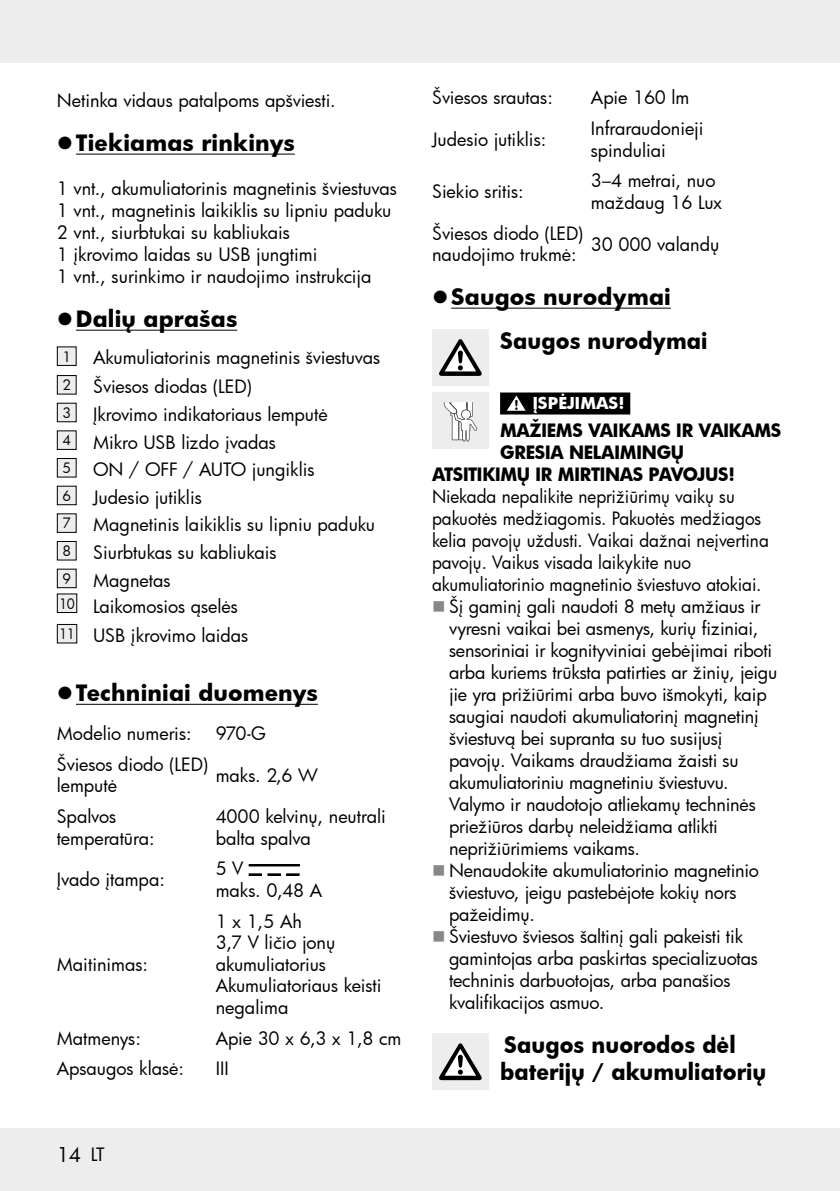
<style>
.page{position:relative;width:840px;height:1191px;background:#fff}
.page>*{position:absolute;margin:0;border:0;box-sizing:border-box;transform-origin:0 0}
.t1{font:700 22px/44px "Futura";letter-spacing:.005em;color:#000}
.t2{font:700 22px/26.4px "Futura";letter-spacing:.005em;color:#000;scale:.95 1}
.t3{font:20px "Futura";color:#000}
.t4{font:18px/21.6px "Futura";letter-spacing:-.01em;color:#000}
.t5{font:18px "Futura";letter-spacing:-.01em;color:#000;scale:.95 1}
.t6{font:700 18px "Futura";letter-spacing:-.02em;color:#000;scale:.95 1}
.t7{font:700 16px "Futura";color:#fff}
.s1{font-size:14px}
.s2{font-size:18px}
</style>
<div class="page">
<div style="left:0;top:0;width:839px;height:62px;background:#ededed"></div>
<hr style="left:839px;top:0;width:1px;height:62px;background:#ededed">
<div style="left:0;top:1128px;width:839px;height:63px;background:#ededed"></div>
<hr style="left:839px;top:1128px;width:1px;height:63px;background:#ededed">
<hr style="left:76px;top:154px;width:219px;height:1px;background:#000">
<hr style="left:76px;top:330px;width:161px;height:1px;background:#000">
<hr style="left:76px;top:704px;width:242px;height:1px;background:#000">
<div style="left:57px;top:347px;width:19px;height:18px;background:#ededed"></div>
<div style="left:57px;top:346px;width:20px;height:20px;border:1px solid #000"></div>
<div style="left:57px;top:375px;width:19px;height:19px;background:#ededed"></div>
<div style="left:57px;top:375px;width:20px;height:19px;border:1px solid #000"></div>
<div style="left:57px;top:403px;width:19px;height:19px;background:#ededed"></div>
<div style="left:57px;top:431px;width:19px;height:18px;background:#ededed"></div>
<div style="left:57px;top:430px;width:20px;height:20px;border:1px solid #000"></div>
<div style="left:57px;top:458px;width:19px;height:19px;background:#ededed"></div>
<div style="left:57px;top:458px;width:20px;height:19px;border:1px solid #000"></div>
<div style="left:57px;top:486px;width:19px;height:19px;background:#ededed"></div>
<div style="left:57px;top:486px;width:20px;height:19px;border:1px solid #000"></div>
<div style="left:57px;top:514px;width:19px;height:18px;background:#ededed"></div>
<div style="left:57px;top:513px;width:20px;height:20px;border:1px solid #000"></div>
<div style="left:57px;top:541px;width:19px;height:19px;background:#ededed"></div>
<div style="left:57px;top:541px;width:20px;height:19px;border:1px solid #000"></div>
<div style="left:57px;top:569px;width:19px;height:18px;background:#ededed"></div>
<div style="left:57px;top:568px;width:20px;height:20px;border:1px solid #000"></div>
<div style="left:57px;top:594px;width:20px;height:18px;background:#ededed"></div>
<div style="left:57px;top:593px;width:20px;height:20px;border:1px solid #000"></div>
<div style="left:57px;top:624px;width:20px;height:19px;background:#ededed"></div>
<div style="left:57px;top:624px;width:20px;height:19px;border:1px solid #000"></div>
<svg style="left:268px;top:873px;width:12px;height:2px"></svg>
<svg style="left:249px;top:873px;width:12px;height:2px"></svg>
<svg style="left:286px;top:873px;width:13px;height:2px"></svg>
<div style="left:249px;top:864px;width:50px;height:2px;border:1px solid #000"></div>
<hr style="left:451px;top:308px;width:219px;height:1px;background:#000">
<div style="left:500px;top:392px;width:130px;height:22px;background:#000"></div>
<div style="left:432px;top:329px;width:56px;height:57px;background:#ededed"></div>
<svg style="left:439px;top:339px;width:42px;height:37px"></svg>
<div style="left:432px;top:392px;width:56px;height:57px;background:#ededed"></div>
<svg style="left:443px;top:402px;width:34px;height:39px"></svg>
<svg style="left:507px;top:395px;width:18px;height:16px"></svg>
<div style="left:432px;top:1033px;width:56px;height:57px;background:#ededed"></div>
<svg style="left:439px;top:1043px;width:42px;height:37px"></svg>
<p class="t4" style="left:57px;top:89px;width:280px">Netinka vidaus patalpoms apšviesti.</p>
<p class="t1" style="left:76px;top:120px;width:220px">Tiekiamas rinkinys</p>
<p class="t4" style="left:57px;top:177px;width:341px">1 vnt., akumuliatorinis magnetinis šviestuvas 1 vnt., magnetinis laikiklis su lipniu paduku 2 vnt., siurbtukai su kabliukais<br>1 įkrovimo laidas su USB jungtimi<br>1 vnt., surinkimo ir naudojimo instrukcija</p>
<p class="t1" style="left:76px;top:296px;width:163px">Dalių aprašas</p>
<p class="t4" style="left:62px;top:342px;width:319px;line-height:29.6px"><span class="s1">1</span> Akumuliatorinis magnetinis šviestuvas<br><sup>2</sup> Šviesos diodas (LED)</p>
<p class="t4" style="left:59px;top:400px;width:317px;line-height:27.4px"><sup>3</sup> Įkrovimo indikatoriaus lemputė<br><sup>4</sup> Mikro USB lizdo įvadas<br><sup>5</sup> ON / OFF / AUTO jungiklis<br><sup>6</sup> Judesio jutiklis<br><sup>7</sup> Magnetinis laikiklis su lipniu paduku<br><sup>8</sup> Siurbtukas su kabliukais<br><sup>9</sup> Magnetas<br><sup>10</sup> Laikomosios ąselės</p>
<p class="t4" style="left:59px;top:624px;width:191px"><sup>11</sup> USB įkrovimo laidas</p>
<p class="t1" style="left:76px;top:670px;width:243px">Techniniai duomenys</p>
<p class="t4" style="left:57px;top:722px;width:136px">Modelio numeris:</p>
<p class="t4" style="left:215px;top:722px;width:52px">970-G</p>
<p class="t4" style="left:57px;top:753px;width:153px">Šviesos diodo (LED) lemputė</p>
<p class="t4" style="left:215px;top:763px;width:103px">maks. 2,6 W</p>
<p class="t4" style="left:57px;top:805px;width:99px">Spalvos temperatūra:</p>
<p class="t4" style="left:215px;top:805px;width:172px">4000 kelvinų, neutrali balta spalva</p>
<p class="t4" style="left:57px;top:868px;width:110px">Įvado įtampa:</p>
<p class="t4" style="left:215px;top:857px;width:108px">5 V<br>maks. 0,48 A</p>
<p class="t4" style="left:57px;top:953px;width:93px">Maitinimas:</p>
<p class="t4" style="left:215px;top:909px;width:167px">1 x 1,5 Ah<br>3,7 V ličio jonų akumuliatorius<br>Akumuliatoriaus keisti negalima</p>
<p class="t4" style="left:57px;top:1027px;width:86px">Matmenys:</p>
<p class="t4" style="left:215px;top:1027px;width:187px">Apie 30 x 6,3 x 1,8 cm</p>
<p class="t4" style="left:57px;top:1057px;width:129px">Apsaugos klasė:</p>
<p class="t4" style="left:215px;top:1057px;width:15px">III</p>
<p class="t3" style="left:57px;top:1140px;width:49px">14 <span class="s2">LT</span></p>
<p class="t4" style="left:432px;top:87px;width:122px">Šviesos srautas:</p>
<p class="t4" style="left:590px;top:87px;width:100px">Apie 160 lm</p>
<p class="t4" style="left:432px;top:128px;width:116px">Judesio jutiklis:</p>
<p class="t4" style="left:590px;top:117px;width:114px">Infraraudonieji spinduliai</p>
<p class="t4" style="left:432px;top:180px;width:93px">Siekio sritis:</p>
<p class="t4" style="left:590px;top:170px;width:133px">3–4 metrai, nuo maždaug 16 Lux</p>
<p class="t4" style="left:432px;top:222px;width:153px">Šviesos diodo (LED) naudojimo trukmė:</p>
<p class="t4" style="left:590px;top:233px;width:130px">30 000 valandų</p>
<p class="t1" style="left:500px;top:274px;width:209px;text-indent:-49px">Saugos nurodymai<br>Saugos nurodymai</p>
<p class="t7" style="left:532px;top:392px;width:93px">ĮSPĖJIMAS!</p>
<p class="t6" style="left:500px;top:418px;width:297px">MAŽIEMS VAIKAMS IR VAIKAMS</p>
<p class="t6" style="left:500px;top:440px;width:195px">GRESIA NELAIMINGŲ</p>
<p class="t6" style="left:432px;top:462px;width:320px">ATSITIKIMŲ IR MIRTINAS PAVOJUS!</p>
<p class="t5" style="left:432px;top:484px;width:320px">Niekada nepalikite neprižiūrimų vaikų su</p>
<p class="t5" style="left:432px;top:506px;width:348px">pakuotės medžiagomis. Pakuotės medžiagos</p>
<p class="t5" style="left:432px;top:528px;width:356px">kelia pavojų uždusti. Vaikai dažnai neįvertina</p>
<p class="t5" style="left:432px;top:550px;width:274px">pavojų. Vaikus visada laikykite nuo</p>
<p class="t5" style="left:432px;top:572px;width:348px">akumuliatorinio magnetinio šviestuvo atokiai.</p>
<p class="t4" style="left:449px;top:595px;width:313px">Šį gaminį gali naudoti 8 metų amžiaus ir</p>
<p class="t4" style="left:449px;top:617px;width:311px">vyresni vaikai bei asmenys, kurių fiziniai,</p>
<p class="t4" style="left:449px;top:639px;width:324px">sensoriniai ir kognityviniai gebėjimai riboti</p>
<p class="t4" style="left:449px;top:661px;width:329px">arba kuriems trūksta patirties ar žinių, jeigu</p>
<p class="t4" style="left:449px;top:683px;width:319px">jie yra prižiūrimi arba buvo išmokyti, kaip</p>
<p class="t4" style="left:449px;top:705px;width:311px">saugiai naudoti akumuliatorinį magnetinį</p>
<p class="t4" style="left:449px;top:727px;width:275px">šviestuvą bei supranta su tuo susijusį</p>
<p class="t4" style="left:449px;top:749px;width:291px">pavojų. Vaikams draudžiama žaisti su</p>
<p class="t4" style="left:449px;top:771px;width:281px">akumuliatoriniu magnetiniu šviestuvu.</p>
<p class="t4" style="left:449px;top:793px;width:308px">Valymo ir naudotojo atliekamų techninės</p>
<p class="t4" style="left:449px;top:815px;width:270px">priežiūros darbų neleidžiama atlikti</p>
<p class="t4" style="left:449px;top:837px;width:192px">neprižiūrimiems vaikams.</p>
<p class="t4" style="left:449px;top:859px;width:311px">Nenaudokite akumuliatorinio magnetinio</p>
<p class="t4" style="left:449px;top:881px;width:289px">šviestuvo, jeigu pastebėjote kokių nors</p>
<p class="t4" style="left:449px;top:903px;width:87px">pažeidimų.</p>
<p class="t4" style="left:449px;top:925px;width:295px">Šviestuvo šviesos šaltinį gali pakeisti tik</p>
<p class="t4" style="left:449px;top:947px;width:310px">gamintojas arba paskirtas specializuotas</p>
<p class="t4" style="left:449px;top:969px;width:283px">techninis darbuotojas, arba panašios</p>
<p class="t4" style="left:449px;top:991px;width:157px">kvalifikacijos asmuo.</p>
<p class="t2" style="left:500px;top:1031px;width:281px">Saugos nuorodos dėl baterijų / akumuliatorių</p>
</div>
